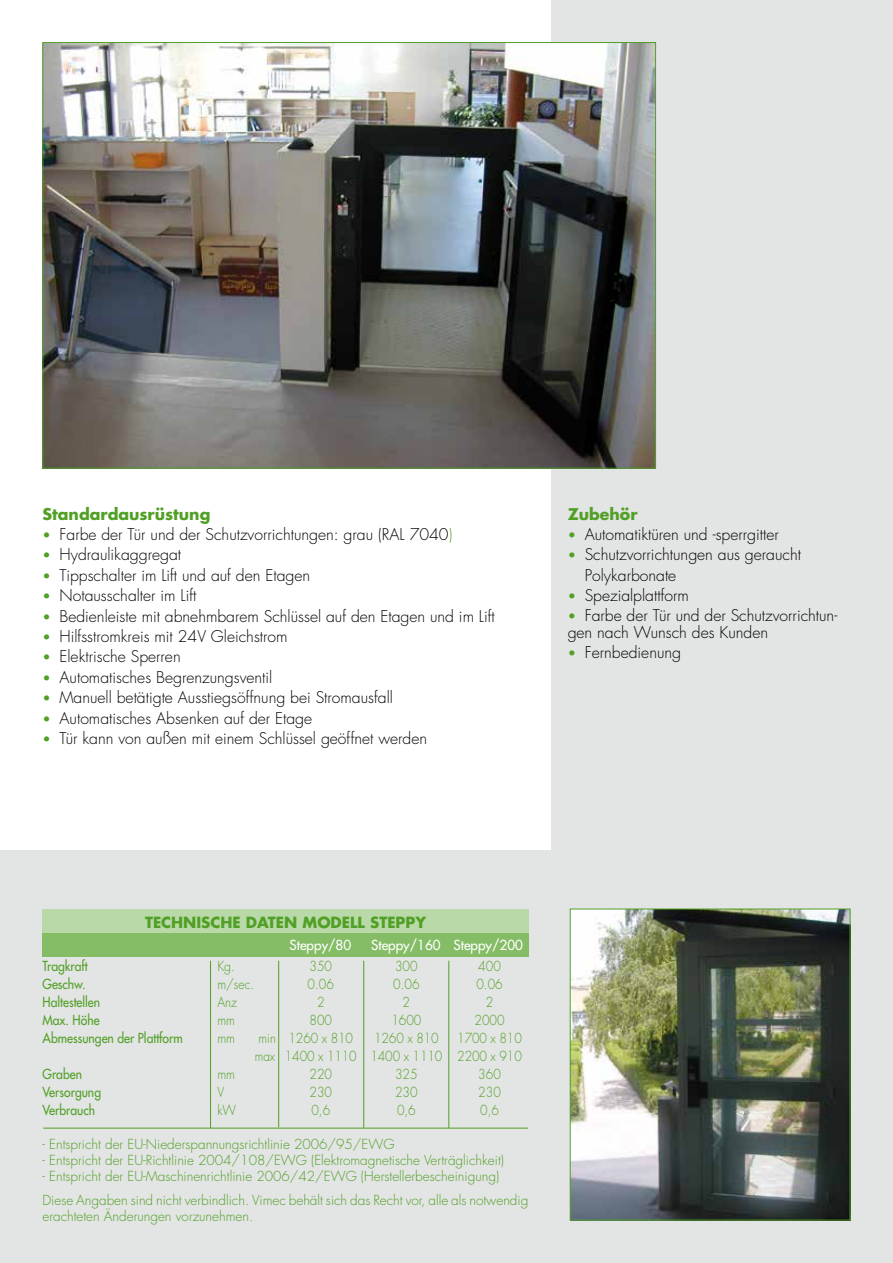
<style>
.page{position:relative;width:893px;height:1263px;background:#fff}
.page>*{position:absolute;margin:0;border:0;box-sizing:border-box;transform-origin:0 0}
.t1{font:300 15.75px/20.2px "Futura Std";color:#000}
.t2{font:700 15.75px "Futura";color:#51a026}
.t3{font:700 15px "Futura";color:#51a026}
.t4{font:300 13.5px/16.2px "Futura Std";color:#51a026}
.t5{font:300 13.5px/18px "Futura Std";color:#51a026;text-align:center;scale:.9 1}
.t6{font:500 13.5px/18px "Futura Std";color:#51a026;scale:.9 1}
.t7{font:500 13.5px "Futura Std";color:#fff}
.t8{font:300 13.5px/18px "Futura Std";color:#51a026;scale:.88 1}
.s1{font-size:13.5px;color:#51a026}
.s2{color:#51a026}
</style>
<div class="page">
<div style="left:0;top:850px;width:893px;height:413px;background:#e3e4e4"></div>
<div style="left:551px;top:0;width:342px;height:1263px;background:#e3e4e4"></div>
<img style="left:45px;top:44px;width:609px;height:423px">
<img style="left:572px;top:911px;width:276px;height:307px">
<div style="left:570px;top:909px;width:280px;height:311px;border:1px solid #51a026"></div>
<div style="left:43px;top:933px;width:486px;height:23px;background:#85bd67"></div>
<div style="left:43px;top:909px;width:486px;height:24px;background:#b9d9a8"></div>
<hr style="left:210px;top:961px;width:1px;height:167px;background:#51a026">
<hr style="left:278px;top:961px;width:1px;height:166px;background:#51a026">
<hr style="left:363px;top:961px;width:1px;height:167px;background:#51a026">
<hr style="left:449px;top:961px;width:1px;height:167px;background:#51a026">
<hr style="left:43px;top:1128px;width:485px;height:1px;background:#51a026">
<p class="t2" style="left:43px;top:503px;width:169px">Standardausrüstung</p>
<p class="t1" style="left:43px;top:524px;width:411px"><span class="s1">•</span> Farbe der Tür und der Schutzvorrichtungen: grau (RAL 7040<span class="s2">)</span></p>
<p class="t1" style="left:43px;top:545px;width:140px"><span class="s1">•</span> Hydraulikaggregat</p>
<p class="t1" style="left:43px;top:565px;width:269px"><span class="s1">•</span> Tippschalter im Lift und auf den Etagen</p>
<p class="t1" style="left:43px;top:586px;width:155px"><span class="s1">•</span> Notausschalter im Lift</p>
<p class="t1" style="left:43px;top:606px;width:454px"><span class="s1">•</span> Bedienleiste mit abnehmbarem Schlüssel auf den Etagen und im Lift</p>
<p class="t1" style="left:43px;top:626px;width:247px"><span class="s1">•</span> Hilfsstromkreis mit 24V Gleichstrom</p>
<p class="t1" style="left:43px;top:647px;width:140px"><span class="s1">•</span> Elektrische Sperren</p>
<p class="t1" style="left:43px;top:667px;width:231px"><span class="s1">•</span> Automatisches Begrenzungsventil</p>
<p class="t1" style="left:43px;top:688px;width:352px"><span class="s1">•</span> Manuell betätigte Ausstiegsöffnung bei Stromausfall</p>
<p class="t1" style="left:43px;top:708px;width:271px"><span class="s1">•</span> Automatisches Absenken auf der Etage</p>
<p class="t1" style="left:43px;top:728px;width:386px"><span class="s1">•</span> Tür kann von außen mit einem Schlüssel geöffnet werden</p>
<p class="t2" style="left:568px;top:503px;width:71px">Zubehör</p>
<p class="t1" style="left:568px;top:524px;width:213px"><span class="s1">•</span> Automatiktüren und -sperrgitter</p>
<p class="t1" style="left:585px;top:545px;width:218px;text-indent:-17px"><span class="s1">•</span> Schutzvorrichtungen aus geraucht<br>Polykarbonate</p>
<p class="t1" style="left:568px;top:586px;width:123px"><span class="s1">•</span> Spezialplattform</p>
<p class="t1" style="left:568px;top:608px;width:271px;line-height:16.5px"><span class="s1">•</span> Farbe der Tür und der Schutzvorrichtun&shy;gen nach Wunsch des Kunden</p>
<p class="t1" style="left:568px;top:643px;width:115px"><span class="s1">•</span> Fernbedienung</p>
<p class="t3" style="left:145px;top:911px;width:283px">TECHNISCHE DATEN MODELL STEPPY</p>
<p class="t7" style="left:290px;top:936px;width:63px">Steppy/80</p>
<p class="t7" style="left:371px;top:936px;width:153px">Steppy/160 Steppy/200</p>
<p class="t6" style="left:43px;top:957px;width:157px">Tragkraft<br>Geschw.<br>Haltestellen<br>Max. Höhe<br>Abmessungen der Plattform</p>
<p class="t6" style="left:43px;top:1065px;width:67px">Graben<br>Versorgung<br>Verbrauch</p>
<p class="t5" style="left:217px;top:957px;width:42px;text-align:left">Kg. m/sec.<br>Anz mm mm</p>
<p class="t8" style="left:255px;top:1030px;width:25px">min max</p>
<p class="t5" style="left:217px;top:1066px;width:22px;text-align:left">mm<br>V kW</p>
<p class="t5" style="left:285px;top:957px;width:81px">350<br>0.06<br>2<br>800<br>1260 x 810<br>1400 x 1110<br>220<br>230<br>0,6</p>
<p class="t5" style="left:370px;top:957px;width:81px">300<br>0.06<br>2<br>1600<br>1260 x 810<br>1400 x 1110<br>325<br>230<br>0,6</p>
<p class="t5" style="left:457px;top:957px;width:73px">400<br>0.06<br>2<br>2000<br>1700 x 810<br>2200 x 910<br>360<br>230<br>0,6</p>
<p class="t4" style="left:43px;top:1136px;width:353px">- Entspricht der EU-Niederspannungsrichtlinie 2006/95/EWG</p>
<p class="t4" style="left:43px;top:1152px;width:463px">- Entspricht der EU-Richtlinie 2004/108/EWG (Elektromagnetische Verträglichkeit)</p>
<p class="t4" style="left:43px;top:1168px;width:458px">- Entspricht der EU-Maschinenrichtlinie 2006/42/EWG (Herstellerbescheinigung)</p>
<p class="t4" style="left:43px;top:1192px;width:487px">Diese Angaben sind nicht verbindlich. Vimec behält sich das Recht vor, alle als notwendig erachteten Änderungen vorzunehmen.</p>
</div>
